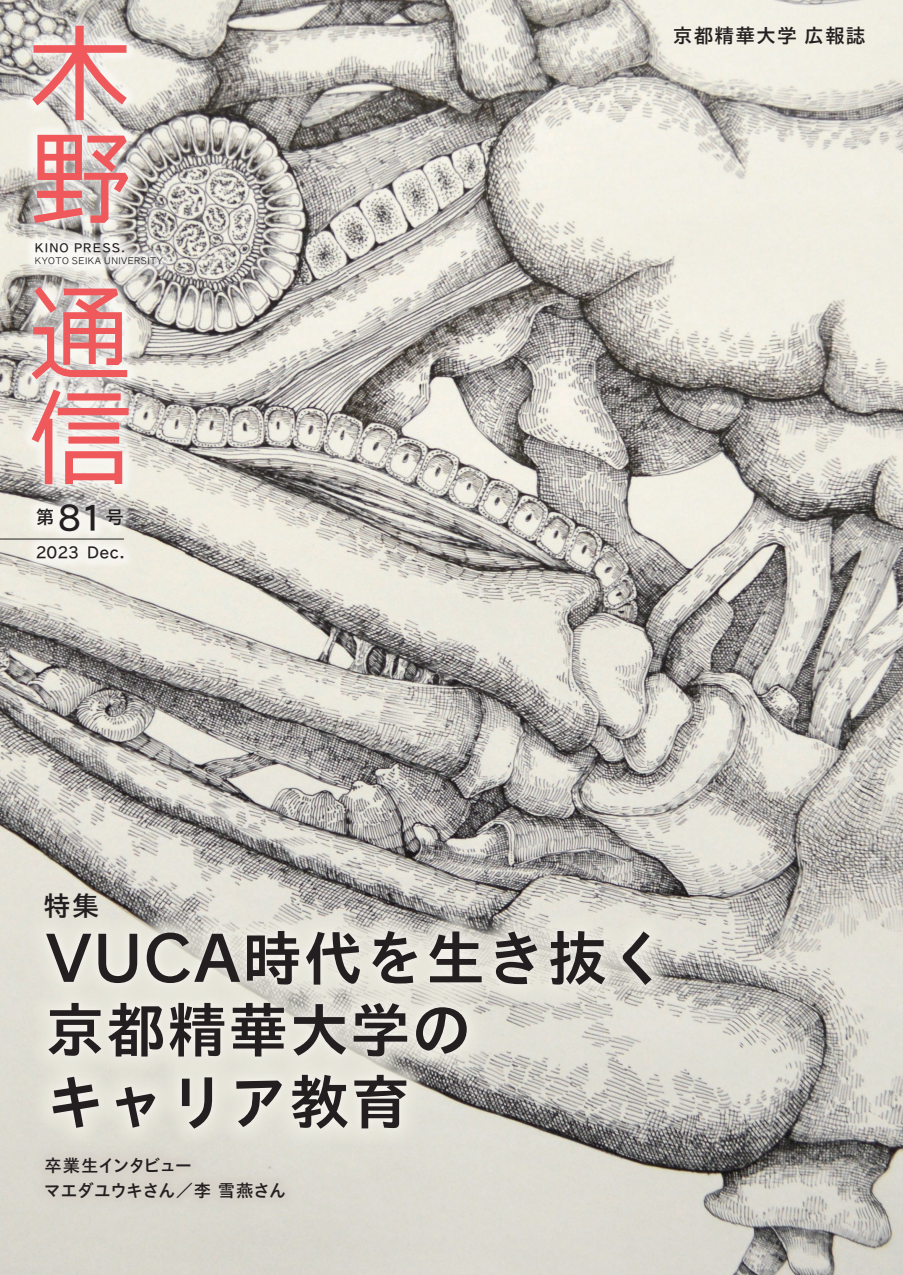
<style>
.page{position:relative;width:903px;height:1275px;background:#fff}
.page>*{position:absolute;margin:0;border:0;box-sizing:border-box;transform-origin:0 0}
.t1{font:104.12px/104.1px "iroha 21 popura";color:#f0595b}
.t2{font:59.5px/71.9px "TB Go Std B";letter-spacing:.025em;color:#231f20}
.t3{font:27.3px "TB Go Std DB";color:#231f20}
.t4{font:19.78px "TB Go Std DB";letter-spacing:.05em;color:#231f20}
.t5{font:18.55px "TB Go Std DB";color:#231f20}
.t6{font:17.32px/24.8px "TB Go Std DB";letter-spacing:-.06em;color:#231f20}
.t7{font:14.88px "TB Go Std DB";color:#231f20}
.t8{font:11.2px "TB Go Std DB";letter-spacing:.1em;color:#231f20}
.t9{font:8.75px "TB Go Std L";letter-spacing:.05em;color:#231f20}
.s1{font-size:32.2px}
</style>
<div class="page">
<img style="left:0;top:0;width:903px;height:1275px">
<img style="left:19px;top:11px;width:124px;height:488px">
<img style="left:20px;top:12px;width:120px;height:485px">
<img style="left:24px;top:490px;width:113px;height:42px">
<img style="left:28px;top:494px;width:104px;height:38px">
<img style="left:24px;top:532px;width:113px;height:41px">
<img style="left:28px;top:537px;width:106px;height:36px">
<img style="left:32px;top:1169px;width:267px;height:44px">
<div style="left:37px;top:1169px;width:258px;height:44px;background:#d8d3cb"></div>
<img style="left:20px;top:904px;width:665px;height:265px">
<img style="left:30px;top:913px;width:655px;height:256px">
<img style="left:21px;top:229px;width:155px;height:49px">
<img style="left:27px;top:234px;width:144px;height:41px">
<hr style="left:0;top:538px;width:124px;height:1px;background:#231f20">
<h1 class="t1" style="left:28px;top:24px;width:102px">木野</h1>
<p class="t8" style="left:35px;top:238px;width:92px">KINO PRESS.</p>
<p class="t9" style="left:35px;top:253px;width:130px">KYOTO SEIKA UNIVERSITY</p>
<h1 class="t1" style="left:28px;top:285px;width:102px">通信</h1>
<p class="t5" style="left:36px;top:502px;width:90px">第<span class="s1">81</span>号</p>
<p class="t7" style="left:36px;top:539px;width:91px">2023 Dec.</p>
<p class="t4" style="left:673px;top:19px;width:194px">京都精華大学 広報誌</p>
<p class="t3" style="left:43px;top:882px;width:57px">特集</p>
<p class="t2" style="left:45px;top:922px;width:624px">VUCA時代を生き抜く京都精華大学の<br>キャリア教育</p>
<p class="t6" style="left:44px;top:1153px;width:244px">卒業生インタビュー<br>マエダユウキさん／李 雪燕さん</p>
</div>
